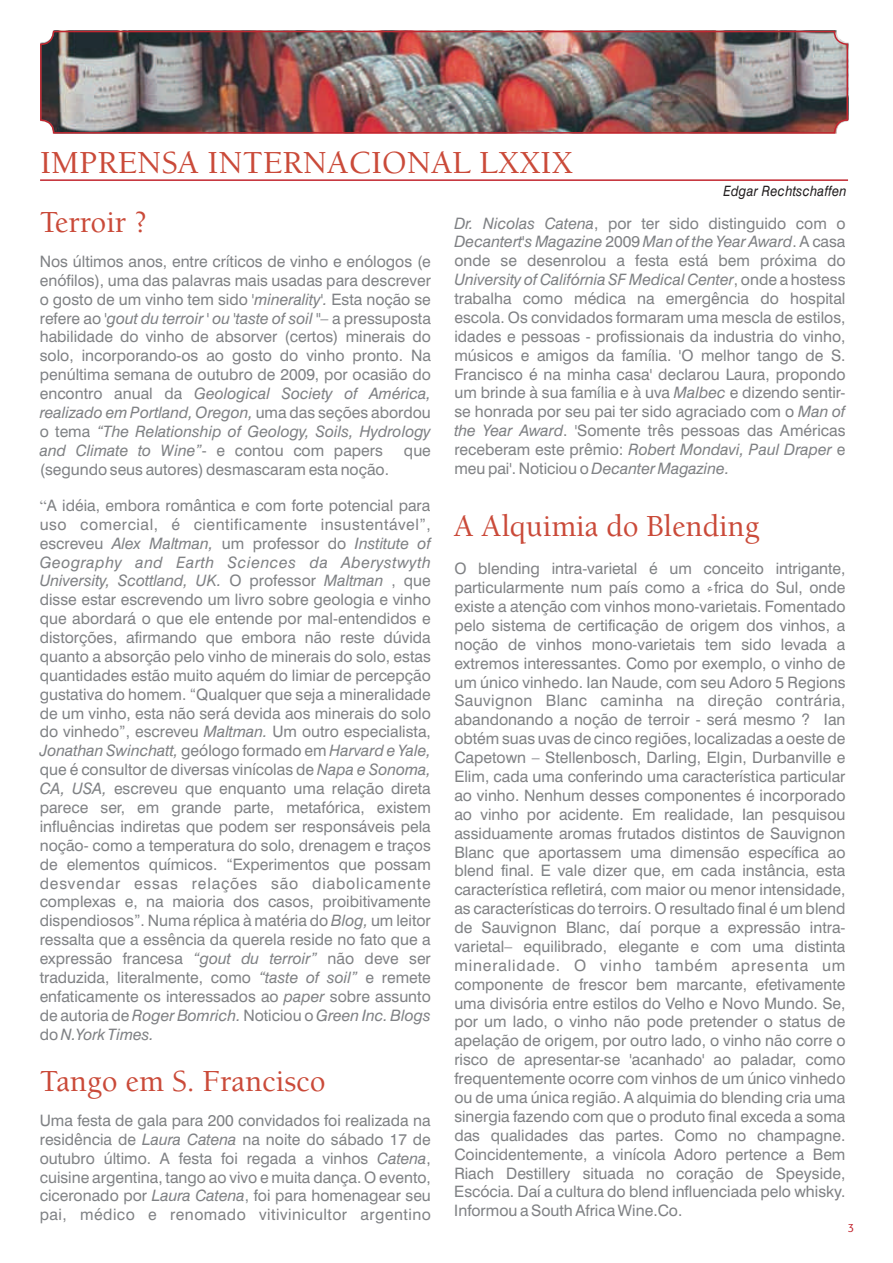
<style>
.page{position:relative;width:893px;height:1263px;background:#fff}
.page>*{position:absolute;margin:0;border:0;box-sizing:border-box;transform-origin:0 0}
.t1{font:500 33px "Berkeley LT";color:#ca4a39}
.t2{font:500 31.5px "Berkeley LT";color:#ca4a39}
.t3{font:15.75px/18.9px "Swiss 721 BT";color:#808285;text-align:justify}
.t4{font:italic 14.25px "Swiss 721 BT";letter-spacing:.02em;color:#231f20;scale:.9 1}
.t5{font:12px "Baar Sophia";color:#c2262f;scale:.95 1}
.s1{font-style:italic}
.s2{font-family:"Times New Roman"}
</style>
<div class="page">
<img style="left:43px;top:34px;width:802px;height:97px">
<div style="left:40px;top:31px;width:808px;height:103px;border:2px solid #c2262f;border-radius:13px"></div>
<hr style="left:40px;top:179px;width:808px;height:2px;background:#c2262f">
<h1 class="t1" style="left:40px;top:150px;width:534px">IMPRENSA INTERNACIONAL LXXIX</h1>
<p class="t4" style="left:724px;top:185px;width:138px">Edgar Rechtschaffen</p>
<h2 class="t2" style="left:40px;top:210px;width:110px">Terroir ?</h2>
<p class="t3" style="left:40px;top:253px;width:393px">Nos últimos anos, entre críticos de vinho e enólogos (e enófilos), uma das palavras mais usadas para descrever o gosto de um vinho tem sido <span class="s1">'minerality'.</span> Esta noção se refere ao <span class="s1">'gout du terroir ' ou 'taste of soil ''–</span> a pressuposta habilidade do vinho de absorver (certos) minerais do solo, incorporando-os ao gosto do vinho pronto. Na penúltima semana de outubro de 2009, por ocasião do encontro anual da <span class="s1">Geological Society of América, realizado em Portland, Oregon,</span> uma das seções abordou o tema <span class="s1">“The Relationship of Geology, Soils, Hydrology and Climate to Wine”</span>- e contou com papers</p>
<p class="t3" style="left:404px;top:442px;width:28px">que</p>
<p class="t3" style="left:40px;top:461px;width:351px">(segundo seus autores) desmascaram esta noção.</p>
<p class="t3" style="left:40px;top:497px;width:393px"><span class="s2">“</span>A idéia, embora romântica e com forte potencial para uso comercial, é cientificamente insustentável”, escreveu <span class="s1">Alex Maltman,</span> um professor do <span class="s1">Institute of Geography and Earth Sciences da Aberystwyth University, Scottland, UK.</span> O professor <span class="s1">Maltman</span> , que disse estar escrevendo um livro sobre geologia e vinho que abordará o que ele entende por mal-entendidos e distorções, afirmando que embora não reste dúvida quanto a absorção pelo vinho de minerais do solo, estas quantidades estão muito aquém do limiar de percepção gustativa do homem. “Qualquer que seja a mineralidade de um vinho, esta não será devida aos minerais do solo do vinhedo”, escreveu <span class="s1">Maltman.</span> Um outro especialista, <span class="s1">Jonathan Swinchatt,</span> geólogo formado em <span class="s1">Harvard e Yale, </span>que é consultor de diversas vinícolas de <span class="s1">Napa e Sonoma, CA, USA,</span> escreveu que enquanto uma relação direta parece ser, em grande parte, metafórica, existem influências indiretas que podem ser responsáveis pela noção- como a temperatura do solo, drenagem e traços de elementos químicos. “Experimentos que possam desvendar essas relações são diabolicamente complexas e, na maioria dos casos, proibitivamente dispendiosos”. Numa réplica à matéria do <span class="s1">Blog,</span> um leitor ressalta que a essência da querela reside no fato que a expressão francesa <span class="s1">“gout du terroir”</span> não deve ser traduzida, literalmente, como <span class="s1">“taste of soil”</span> e remete enfaticamente os interessados ao <span class="s1">paper</span> sobre assunto de autoria de <span class="s1">Roger Bomrich.</span> Noticiou o <span class="s1">Green Inc. Blogs </span>do <span class="s1">N.York Times.</span></p>
<h2 class="t2" style="left:40px;top:1069px;width:287px">Tango em S. Francisco</h2>
<p class="t3" style="left:40px;top:1112px;width:393px">Uma festa de gala para 200 convidados foi realizada na residência de <span class="s1">Laura Catena</span> na noite do sábado 17 de outubro último. A festa foi regada a vinhos <span class="s1">Catena</span>, cuisine argentina, tango ao vivo e muita dança. O evento, ciceronado por <span class="s1">Laura Catena</span>, foi para homenagear seu pai, médico e renomado vitivinicultor argentino</p>
<p class="t3" style="left:454px;top:215px;width:393px"><span class="s1">Dr. Nicolas Catena</span>, por ter sido distinguido com o <span class="s1">Decantert's Magazine</span> 2009 <span class="s1">Man of the Year Award</span>. A casa onde se desenrolou a festa está bem próxima do <span class="s1">University of Califórnia SF Medical Center</span>, onde a hostess trabalha como médica na emergência do hospital escola. Os convidados formaram uma mescla de estilos, idades e pessoas - profissionais da industria do vinho, músicos e amigos da família. 'O melhor tango de S.<br>Francisco é na minha casa' declarou Laura, propondo um brinde à sua família e à uva <span class="s1">Malbec</span> e dizendo sentir&shy;se honrada por seu pai ter sido agraciado com o <span class="s1">Man of the Year Award</span>. 'Somente três pessoas das Américas receberam este prêmio: <span class="s1">Robert Mondavi, Paul Draper</span> e meu pai'. Noticiou o <span class="s1">Decanter Magazine.</span></p>
<h2 class="t2" style="left:454px;top:514px;width:307px">A Alquimia do Blending</h2>
<p class="t3" style="left:454px;top:561px;width:393px">O blending intra-varietal é um conceito intrigante, particularmente num país como a <span class="s2">Á</span>frica do Sul, onde existe a atenção com vinhos mono-varietais. Fomentado pelo sistema de certificação de origem dos vinhos, a noção de vinhos mono-varietais tem sido levada a extremos interessantes. Como por exemplo, o vinho de um único vinhedo. Ian Naude, com seu Adoro 5 Regions Sauvignon Blanc caminha na direção contrária, abandonando a noção de terroir - será mesmo ? Ian obtém suas uvas de cinco regiões, localizadas a oeste de Capetown – Stellenbosch, Darling, Elgin, Durbanville e Elim, cada uma conferindo uma característica particular ao vinho. Nenhum desses componentes é incorporado ao vinho por acidente. Em realidade, Ian pesquisou assiduamente aromas frutados distintos de Sauvignon Blanc que aportassem uma dimensão específica ao blend final. E vale dizer que, em cada instância, esta característica refletirá, com maior ou menor intensidade, as características do terroirs. O resultado final é um blend de Sauvignon Blanc, daí porque a expressão intra&shy;varietal– equilibrado, elegante e com uma distinta mineralidade. O vinho também apresenta um componente de frescor bem marcante, efetivamente uma divisória entre estilos do Velho e Novo Mundo. Se, por um lado, o vinho não pode pretender o status de apelação de origem, por outro lado, o vinho não corre o risco de apresentar-se 'acanhado' ao paladar, como frequentemente ocorre com vinhos de um único vinhedo ou de uma única região. A alquimia do blending cria uma sinergia fazendo com que o produto final exceda a soma das qualidades das partes. Como no champagne.<br>Coincidentemente, a vinícola Adoro pertence a Bem Riach Destillery situada no coração de Speyside, Escócia. Daí a cultura do blend influenciada pelo whisky.<br>Informou a South Africa Wine.Co.</p>
<p class="t5" style="left:848px;top:1221px;width:8px">3</p>
</div>
